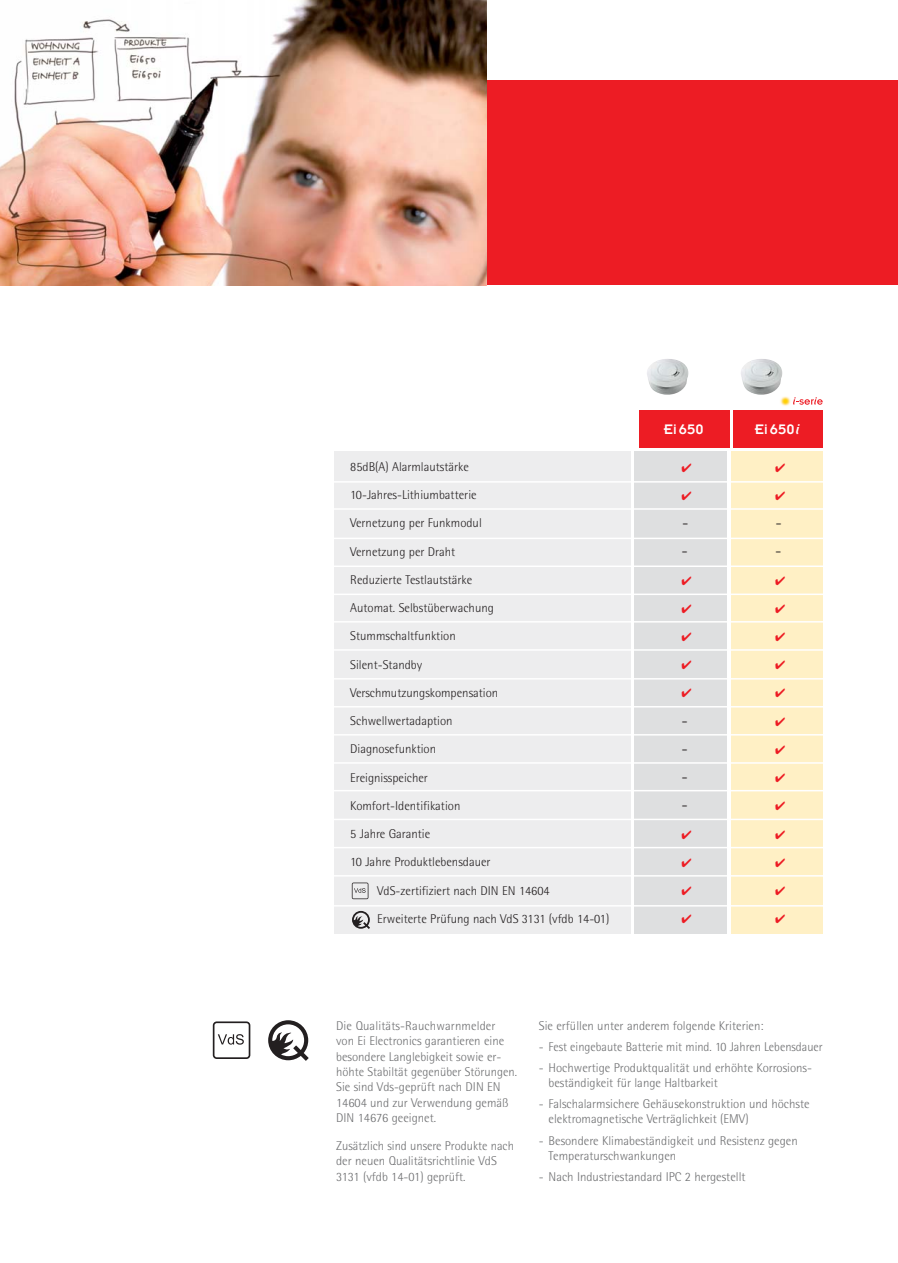
<style>
.page{position:relative;width:898px;height:1263px;background:#fff}
.page>*{position:absolute;margin:0;border:0;box-sizing:border-box;transform-origin:0 0}
.t1{font:300 16.5px/28.2px "Rotis Semi Sans";color:#231f20}
.t2{font:15.15px "Insignia LT Std";letter-spacing:.01em;color:#fff}
.t3{font:300 12.75px/15.3px "Rotis Semi Sans";color:#6d6e70}
.t4{font:300 12.75px "Rotis Semi Sans";color:#231f20}
.s1{font-family:"Triplex";font-weight:700;font-style:italic}
</style>
<div class="page">
<div style="left:0;top:81px;width:897px;height:204px;background:#ed1c24"></div>
<div style="left:634px;top:451px;width:92px;height:483px;background:#dedfe0"></div>
<div style="left:334px;top:451px;width:296px;height:483px;background:#ededee"></div>
<div style="left:730px;top:451px;width:92px;height:483px;background:#fff0c5"></div>
<hr style="left:333px;top:481px;width:491px;height:2px;background:#fff">
<hr style="left:333px;top:508px;width:491px;height:2px;background:#fff">
<hr style="left:333px;top:538px;width:491px;height:1px;background:#fff">
<hr style="left:333px;top:565px;width:491px;height:2px;background:#fff">
<hr style="left:333px;top:593px;width:491px;height:2px;background:#fff">
<hr style="left:333px;top:621px;width:491px;height:1px;background:#fff">
<hr style="left:333px;top:649px;width:491px;height:2px;background:#fff">
<hr style="left:333px;top:678px;width:491px;height:1px;background:#fff">
<hr style="left:333px;top:762px;width:491px;height:2px;background:#fff">
<hr style="left:333px;top:734px;width:491px;height:1px;background:#fff">
<hr style="left:333px;top:706px;width:491px;height:1px;background:#fff">
<hr style="left:333px;top:790px;width:491px;height:1px;background:#fff">
<hr style="left:333px;top:819px;width:491px;height:1px;background:#fff">
<hr style="left:333px;top:847px;width:491px;height:1px;background:#fff">
<hr style="left:333px;top:875px;width:491px;height:1px;background:#fff">
<hr style="left:333px;top:905px;width:491px;height:1px;background:#fff">
<div style="left:639px;top:410px;width:90px;height:38px;background:#ed1c24"></div>
<div style="left:732px;top:410px;width:90px;height:38px;background:#ed1c24"></div>
<img style="left:0;top:0;width:487px;height:285px">
<svg style="left:351px;top:882px;width:17px;height:17px"></svg>
<svg style="left:780px;top:396px;width:42px;height:10px"></svg>
<img style="left:647px;top:359px;width:41px;height:36px">
<img style="left:741px;top:359px;width:41px;height:36px">
<svg style="left:352px;top:911px;width:18px;height:18px"></svg>
<svg style="left:213px;top:1021px;width:37px;height:38px"></svg>
<svg style="left:268px;top:1020px;width:40px;height:41px"></svg>
<p class="t4" style="left:350px;top:462px;width:120px">85dB(A) Alarmlautstärke</p>
<p class="t4" style="left:350px;top:490px;width:128px">10-Jahres-Lithiumbatterie</p>
<p class="t4" style="left:350px;top:519px;width:133px">Vernetzung per Funkmodul</p>
<p class="t4" style="left:350px;top:547px;width:106px">Vernetzung per Draht</p>
<p class="t4" style="left:350px;top:575px;width:123px">Reduzierte Testlautstärke</p>
<p class="t4" style="left:350px;top:603px;width:145px">Automat. Selbstüberwachung</p>
<p class="t4" style="left:350px;top:631px;width:107px">Stummschaltfunktion</p>
<p class="t4" style="left:350px;top:660px;width:73px">Silent-Standby</p>
<p class="t4" style="left:350px;top:688px;width:149px">Verschmutzungskompensation</p>
<p class="t4" style="left:350px;top:716px;width:104px">Schwellwertadaption</p>
<p class="t4" style="left:350px;top:744px;width:87px">Diagnosefunktion</p>
<p class="t4" style="left:350px;top:773px;width:79px">Ereignisspeicher</p>
<p class="t4" style="left:350px;top:801px;width:112px">Komfort-Identifikation</p>
<p class="t4" style="left:350px;top:829px;width:81px">5 Jahre Garantie</p>
<p class="t4" style="left:350px;top:857px;width:142px">10 Jahre Produktlebensdauer</p>
<p class="t4" style="left:377px;top:886px;width:174px">VdS-zertifiziert nach DIN EN 14604</p>
<p class="t4" style="left:377px;top:914px;width:234px">Erweiterte Prüfung nach VdS 3131 (vfdb 14-01)</p>
<p class="t2" style="left:663px;top:425px;width:41px">Ei650</p>
<p class="t2" style="left:754px;top:425px;width:47px">Ei650<span class="s1">i</span></p>
<p class="t1" style="left:681px;top:510px;width:8px">- -</p>
<p class="t1" style="left:681px;top:708px;width:8px;text-align:justify">- - - -</p>
<p class="t1" style="left:774px;top:510px;width:8px">- -</p>
<p class="t3" style="left:336px;top:1019px;width:182px">Die Qualitäts-Rauchwarnmelder<br>von Ei Electronics garantieren eine besondere Langlebigkeit sowie er&shy;höhte Stabiltät gegenüber Störungen.<br>Sie sind Vds-geprüft nach DIN EN<br>14604 und zur Verwendung gemäß<br>DIN 14676 geeignet.</p>
<p class="t3" style="left:336px;top:1139px;width:179px">Zusätzlich sind unsere Produkte nach der neuen Qualitätsrichtlinie VdS<br>3131 (vfdb 14-01) geprüft.</p>
<p class="t3" style="left:538px;top:1019px;width:226px">Sie erfüllen unter anderem folgende Kriterien:</p>
<p class="t3" style="left:538px;top:1040px;width:285px">- Fest eingebaute Batterie mit mind. 10 Jahren Lebensdauer</p>
<p class="t3" style="left:548px;top:1061px;width:265px;text-indent:-10px">- Hochwertige Produktqualität und erhöhte Korrosions&shy;beständigkeit für lange Haltbarkeit</p>
<p class="t3" style="left:548px;top:1098px;width:262px;text-indent:-10px">- Falschalarmsichere Gehäusekonstruktion und höchste elektromagnetische Verträglichkeit (EMV)</p>
<p class="t3" style="left:548px;top:1134px;width:251px;text-indent:-10px">- Besondere Klimabeständigkeit und Resistenz gegen<br>Temperaturschwankungen</p>
<p class="t3" style="left:538px;top:1170px;width:208px">- Nach Industriestandard IPC 2 hergestellt</p>
</div>
